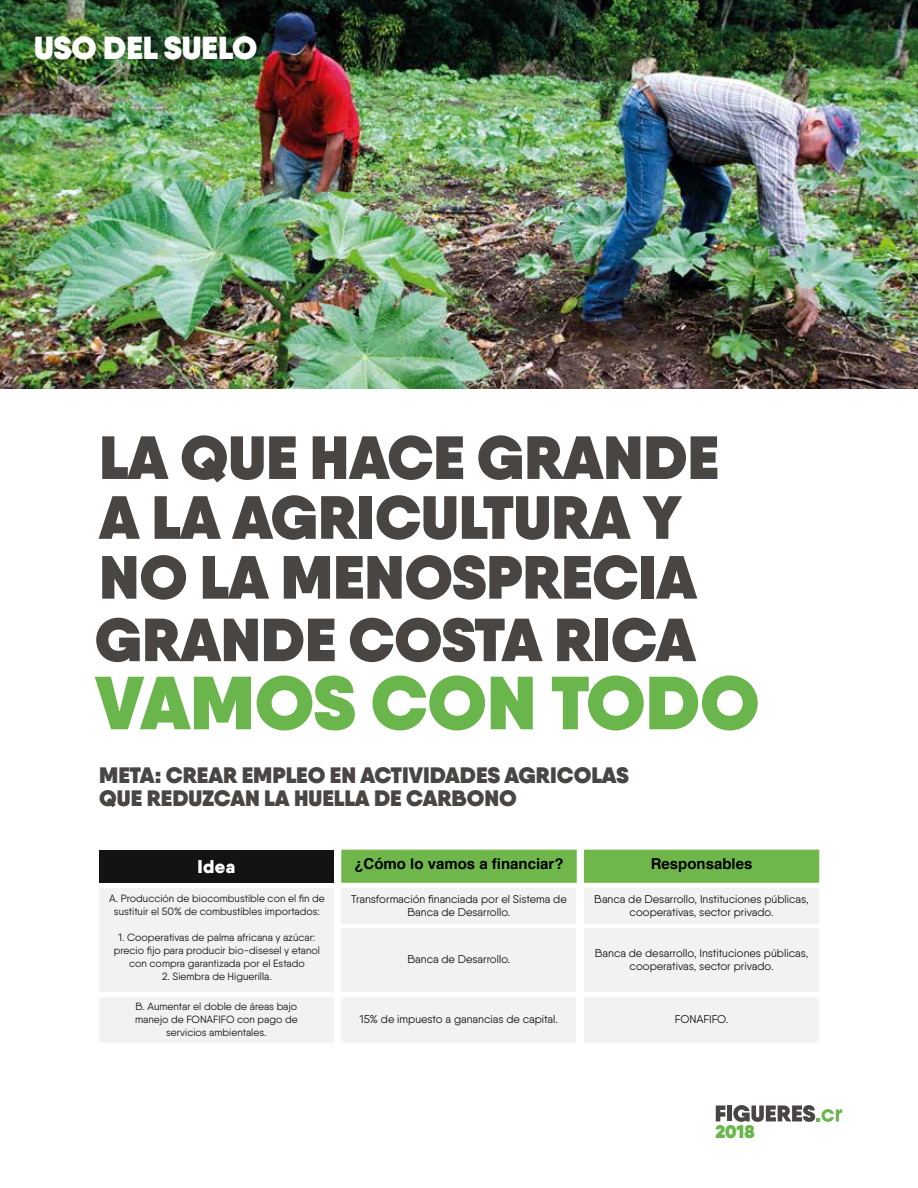
<style>
.page{position:relative;width:918px;height:1188px;background:#fff}
.page>*{position:absolute;margin:0;border:0;box-sizing:border-box;transform-origin:0 0}
.t1{font:800 60.9px/59.8px "Qanelas";color:#484543}
.t2{font:800 31.95px "Qanelas";color:#fff}
.t3{font:800 22.35px/22.8px "Qanelas";color:#484543}
.t4{font:900 18.45px "Qanelas";color:#fff}
.t5{font:800 18.15px "Qanelas";color:#6bb64c}
.t6{font:700 15px "Helvetica";color:#000101}
.t7{font:11.25px/13px "Qanelas";color:#131313;text-align:center}
.t8{font:10.5px/13px "Qanelas";color:#131313;text-align:center}
</style>
<div class="page">
<img style="left:0;top:0;width:918px;height:388px">
<svg style="left:716px;top:1105px;width:9px;height:16px"></svg>
<div style="left:727px;top:1105px;width:5px;height:16px;background:#484543"></div>
<svg style="left:733px;top:1105px;width:109px;height:17px"></svg>
<div style="left:99px;top:888px;width:235px;height:104px;background:#f2f2f2"></div>
<div style="left:342px;top:888px;width:234px;height:36px;background:#f2f2f2"></div>
<div style="left:584px;top:888px;width:235px;height:36px;background:#f2f2f2"></div>
<div style="left:99px;top:850px;width:235px;height:32px;background:#131313"></div>
<div style="left:342px;top:850px;width:234px;height:32px;background:#70b74b"></div>
<div style="left:584px;top:850px;width:235px;height:32px;background:#70b74b"></div>
<div style="left:342px;top:929px;width:234px;height:63px;background:#f2f2f2"></div>
<div style="left:584px;top:929px;width:235px;height:63px;background:#f2f2f2"></div>
<div style="left:99px;top:997px;width:235px;height:46px;background:#f2f2f2"></div>
<div style="left:342px;top:997px;width:234px;height:46px;background:#f2f2f2"></div>
<div style="left:584px;top:997px;width:235px;height:46px;background:#f2f2f2"></div>
<svg style="left:95px;top:677px;width:156px;height:52px"></svg>
<svg style="left:257px;top:675px;width:98px;height:55px"></svg>
<svg style="left:373px;top:675px;width:112px;height:55px"></svg>
<svg style="left:491px;top:677px;width:42px;height:52px;background:#84c26a"></svg>
<svg style="left:552px;top:675px;width:206px;height:55px"></svg>
<svg style="left:96px;top:618px;width:162px;height:44px"></svg>
<svg style="left:264px;top:619px;width:71px;height:42px"></svg>
<svg style="left:350px;top:618px;width:193px;height:44px"></svg>
<svg style="left:557px;top:619px;width:37px;height:42px"></svg>
<div style="left:596px;top:619px;width:12px;height:42px;background:#484543"></div>
<svg style="left:612px;top:618px;width:84px;height:44px"></svg>
<h2 class="t2" style="left:34px;top:27px;width:225px">USO DEL SUELO</h2>
<h1 class="t1" style="left:99px;top:427px;width:621px">LA QUE HACE GRANDE<br>A LA AGRICULTURA Y<br>NO LA MENOSPRECIA</h1>
<h3 class="t3" style="left:99px;top:763px;width:531px">META: CREAR EMPLEO EN ACTIVIDADES AGRICOLAS<br>QUE REDUZCAN LA HUELLA DE CARBONO</h3>
<h3 class="t4" style="left:198px;top:855px;width:39px">Idea</h3>
<h3 class="t6" style="left:354px;top:852px;width:211px">¿Cómo lo vamos a financiar?</h3>
<h3 class="t6" style="left:651px;top:852px;width:103px">Responsables</h3>
<p class="t7" style="left:594px;top:892px;width:216px">Banca de Desarrollo, Instituciones públicas, cooperativas, sector privado.</p>
<p class="t7" style="left:351px;top:892px;width:217px">Transformación financiada por el Sistema de<br>Banca de Desarrollo.</p>
<p class="t8" style="left:109px;top:892px;width:217px">A. Producción de biocombustible con el fin de sustituir el 50% de combustibles importados:</p>
<p class="t8" style="left:114px;top:931px;width:208px">1. Cooperativas de palma africana y azúcar: precio fijo para producir bio-disesel y etanol con compra garantizada por el Estado</p>
<p class="t8" style="left:162px;top:970px;width:111px">2. Siembra de Higuerilla.</p>
<p class="t7" style="left:595px;top:946px;width:215px">Banca de desarrollo, Instituciones públicas, cooperativas, sector privado.</p>
<p class="t7" style="left:408px;top:953px;width:104px">Banca de Desarrollo.</p>
<p class="t8" style="left:135px;top:999px;width:164px">B. Aumentar el doble de áreas bajo manejo de FONAFIFO con pago de servicios ambientales.</p>
<p class="t7" style="left:360px;top:1012px;width:200px">15% de impuesto a ganancias de capital.</p>
<p class="t7" style="left:675px;top:1012px;width:55px">FONAFIFO.</p>
<h3 class="t5" style="left:716px;top:1120px;width:41px">2018</h3>
</div>
